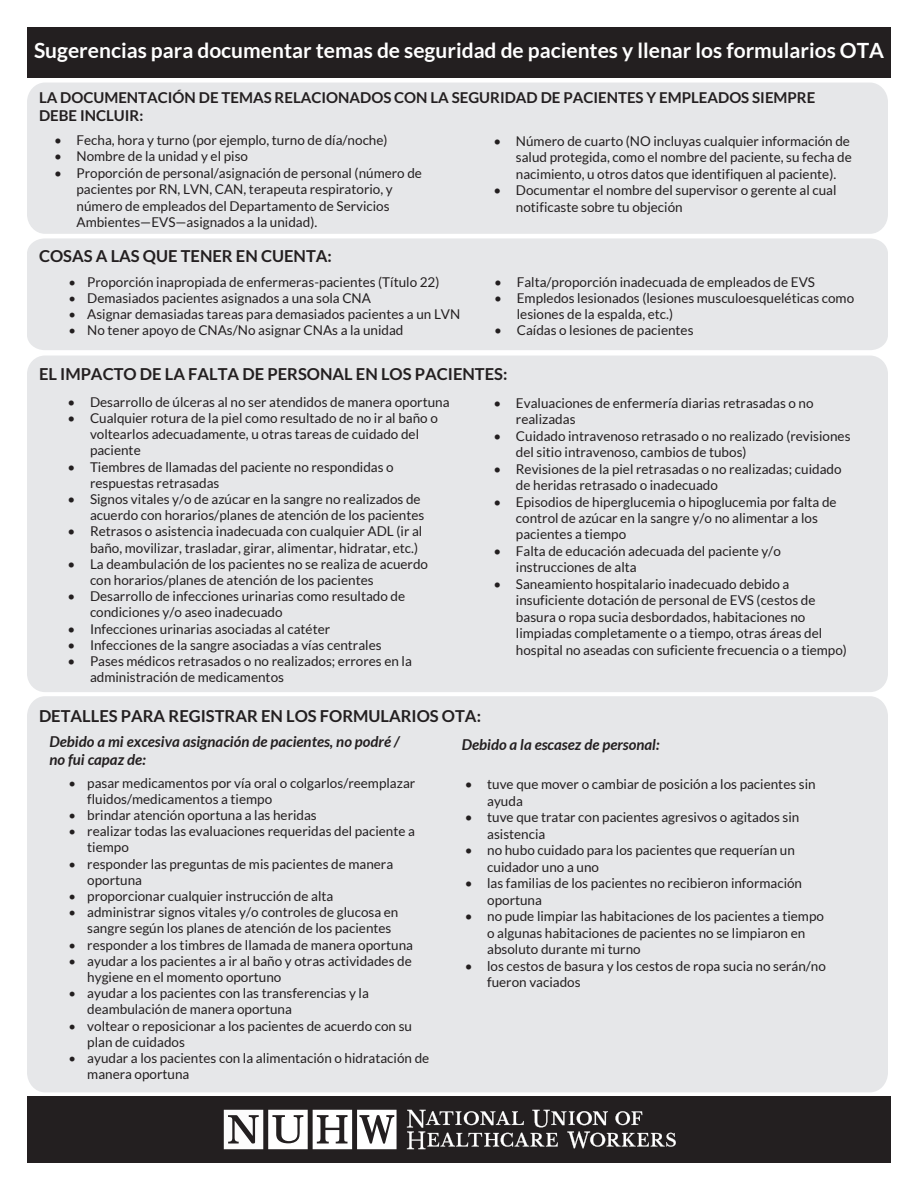
<style>
.page{position:relative;width:918px;height:1188px;background:#fff}
.page>*{position:absolute;margin:0;border:0;box-sizing:border-box;transform-origin:0 0}
.t1{font:700 21px "Lato";color:#fff}
.t2{font:700 16.5px "Lato";color:#231f20}
.t3{font:700 15px/18px "Lato";color:#231f20}
.t4{font:italic 700 15px/18px "Lato";color:#231f20}
.t5{font:13.5px/16.5px "Lato";color:#231f20}
</style>
<div class="page">
<div style="left:27px;top:696px;width:861px;height:396px;background:#e6e7e9"></div>
<div style="left:27px;top:356px;width:861px;height:336px;background:#e6e7e9;border-radius:18px"></div>
<div style="left:27px;top:238px;width:861px;height:112px;background:#e6e7e9"></div>
<div style="left:27px;top:83px;width:861px;height:151px;background:#e6e7e9;border-radius:19px"></div>
<div style="left:27px;top:27px;width:864px;height:51px;background:#231f20"></div>
<div style="left:27px;top:1096px;width:864px;height:67px;background:#231f20"></div>
<svg style="left:407px;top:1110px;width:269px;height:39px"></svg>
<svg style="left:224px;top:1110px;width:173px;height:39px"></svg>
<h1 class="t1" style="left:34px;top:39px;width:852px">Sugerencias para documentar temas de seguridad de pacientes y llenar los formularios OTA</h1>
<p class="t3" style="left:39px;top:88px;width:778px">LA DOCUMENTACIÓN DE TEMAS RELACIONADOS CON LA SEGURIDAD DE PACIENTES Y EMPLEADOS SIEMPRE<br>DEBE INCLUIR:</p>
<p class="t5" style="left:54px;top:132px;width:335px">• Fecha, hora y turno (por ejemplo, turno de día/noche)</p>
<p class="t5" style="left:54px;top:148px;width:196px">• Nombre de la unidad y el piso</p>
<p class="t5" style="left:77px;top:165px;width:347px;text-indent:-23px">• Proporción de personal/asignación de personal (número de pacientes por RN, LVN, CAN, terapeuta respiratorio, y número de empleados del Departamento de Servicios Ambientes—EVS—asignados a la unidad).</p>
<p class="t5" style="left:516px;top:133px;width:337px;text-indent:-23px">• Número de cuarto (NO incluyas cualquier información de salud protegida, como el nombre del paciente, su fecha de nacimiento, u otros datos que identifiquen al paciente).</p>
<p class="t5" style="left:516px;top:182px;width:322px;text-indent:-23px">• Documentar el nombre del supervisor o gerente al cual notificaste sobre tu objeción</p>
<p class="t2" style="left:39px;top:246px;width:294px">COSAS A LAS QUE TENER EN CUENTA:</p>
<p class="t5" style="left:69px;top:273px;width:372px">• Proporción inapropiada de enfermeras-pacientes (Título 22)</p>
<p class="t5" style="left:69px;top:290px;width:303px">• Demasiados pacientes asignados a una sola CNA</p>
<p class="t5" style="left:69px;top:306px;width:393px">• Asignar demasiadas tareas para demasiados pacientes a un LVN</p>
<p class="t5" style="left:69px;top:322px;width:336px">• No tener apoyo de CNAs/No asignar CNAs a la unidad</p>
<p class="t5" style="left:494px;top:273px;width:322px">• Falta/proporción inadecuada de empleados de EVS</p>
<p class="t5" style="left:517px;top:290px;width:339px;text-indent:-23px">• Empledos lesionados (lesiones musculoesqueléticas como lesiones de la espalda, etc.)</p>
<p class="t5" style="left:494px;top:322px;width:201px">• Caídas o lesiones de pacientes</p>
<p class="t2" style="left:39px;top:364px;width:470px">EL IMPACTO DE LA FALTA DE PERSONAL EN LOS PACIENTES:</p>
<p class="t5" style="left:68px;top:394px;width:384px">• Desarrollo de úlceras al no ser atendidos de manera oportuna</p>
<p class="t5" style="left:90px;top:410px;width:349px;text-indent:-23px">• Cualquier rotura de la piel como resultado de no ir al baño o voltearlos adecuadamente, u otras tareas de cuidado del paciente</p>
<p class="t5" style="left:90px;top:459px;width:305px;text-indent:-23px">• Tiembres de llamadas del paciente no respondidas o respuestas retrasadas</p>
<p class="t5" style="left:68px;top:491px;width:358px;text-align:right">• Signos vitales y/o de azúcar en la sangre no realizados de acuerdo con horarios/planes de atención de los pacientes</p>
<p class="t5" style="left:90px;top:523px;width:334px;text-indent:-23px">• Retrasos o asistencia inadecuada con cualquier ADL (ir al baño, movilizar, trasladar, girar, alimentar, hidratar, etc.)</p>
<p class="t5" style="left:90px;top:556px;width:340px;text-indent:-23px">• La deambulación de los pacientes no se realiza de acuerdo con horarios/planes de atención de los pacientes</p>
<p class="t5" style="left:90px;top:588px;width:317px;text-indent:-23px">• Desarrollo de infecciones urinarias como resultado de condiciones y/o aseo inadecuado</p>
<p class="t5" style="left:68px;top:620px;width:264px">• Infecciones urinarias asociadas al catéter</p>
<p class="t5" style="left:68px;top:637px;width:316px">• Infecciones de la sangre asociadas a vías centrales</p>
<p class="t5" style="left:90px;top:653px;width:323px;text-indent:-23px">• Pases médicos retrasados o no realizados; errores en la administración de medicamentos</p>
<p class="t5" style="left:516px;top:394px;width:299px;text-indent:-23px">• Evaluaciones de enfermería diarias retrasadas o no realizadas</p>
<p class="t5" style="left:516px;top:427px;width:336px;text-indent:-23px">• Cuidado intravenoso retrasado o no realizado (revisiones del sitio intravenoso, cambios de tubos)</p>
<p class="t5" style="left:516px;top:460px;width:327px;text-indent:-23px">• Revisiones de la piel retrasadas o no realizadas; cuidado de heridas retrasado o inadecuado</p>
<p class="t5" style="left:516px;top:493px;width:322px;text-indent:-23px">• Episodios de hiperglucemia o hipoglucemia por falta de control de azúcar en la sangre y/o no alimentar a los pacientes a tiempo</p>
<p class="t5" style="left:516px;top:543px;width:266px;text-indent:-23px">• Falta de educación adecuada del paciente y/o instrucciones de alta</p>
<p class="t5" style="left:516px;top:576px;width:333px;text-indent:-23px">• Saneamiento hospitalario inadecuado debido a insuficiente dotación de personal de EVS (cestos de basura o ropa sucia desbordados, habitaciones no limpiadas completamente o a tiempo, otras áreas del hospital no aseadas con suficiente frecuencia o a tiempo)</p>
<p class="t2" style="left:39px;top:706px;width:444px">DETALLES PARA REGISTRAR EN LOS FORMULARIOS OTA:</p>
<p class="t4" style="left:50px;top:733px;width:351px">Debido a mi excesiva asignación de pacientes, no podré / no fui capaz de:</p>
<p class="t5" style="left:87px;top:774px;width:330px;text-indent:-18px">• pasar medicamentos por vía oral o colgarlos/reemplazar fluidos/medicamentos a tiempo</p>
<p class="t5" style="left:69px;top:807px;width:249px">• brindar atención oportuna a las heridas</p>
<p class="t5" style="left:87px;top:823px;width:329px;text-indent:-18px">• realizar todas las evaluaciones requeridas del paciente a tiempo</p>
<p class="t5" style="left:87px;top:855px;width:307px;text-indent:-18px">• responder las preguntas de mis pacientes de manera oportuna</p>
<p class="t5" style="left:69px;top:888px;width:266px">• proporcionar cualquier instrucción de alta</p>
<p class="t5" style="left:87px;top:904px;width:313px;text-indent:-18px">• administrar signos vitales y/o controles de glucosa en sangre según los planes de atención de los pacientes</p>
<p class="t5" style="left:69px;top:936px;width:345px">• responder a los timbres de llamada de manera oportuna</p>
<p class="t5" style="left:87px;top:953px;width:326px;text-indent:-18px">• ayudar a los pacientes a ir al baño y otras actividades de hygiene en el momento oportuno</p>
<p class="t5" style="left:87px;top:985px;width:283px;text-indent:-18px">• ayudar a los pacientes con las transferencias y la deambulación de manera oportuna</p>
<p class="t5" style="left:87px;top:1017px;width:326px;text-indent:-18px">• voltear o reposicionar a los pacientes de acuerdo con su plan de cuidados</p>
<p class="t5" style="left:87px;top:1050px;width:344px;text-indent:-18px">• ayudar a los pacientes con la alimentación o hidratación de manera oportuna</p>
<p class="t4" style="left:462px;top:736px;width:199px">Debido a la escasez de personal:</p>
<p class="t5" style="left:487px;top:776px;width:330px;text-indent:-23px">• tuve que mover o cambiar de posición a los pacientes sin ayuda</p>
<p class="t5" style="left:487px;top:809px;width:314px;text-indent:-23px">• tuve que tratar con pacientes agresivos o agitados sin asistencia</p>
<p class="t5" style="left:487px;top:842px;width:309px;text-indent:-23px">• no hubo cuidado para los pacientes que requerían un cuidador uno a uno</p>
<p class="t5" style="left:487px;top:875px;width:316px;text-indent:-23px">• las familias de los pacientes no recibieron información oportuna</p>
<p class="t5" style="left:487px;top:908px;width:338px;text-indent:-23px">• no pude limpiar las habitaciones de los pacientes a tiempo o algunas habitaciones de pacientes no se limpiaron en absoluto durante mi turno</p>
<p class="t5" style="left:487px;top:957px;width:340px;text-indent:-23px">• los cestos de basura y los cestos de ropa sucia no serán/no fueron vaciados</p>
</div>
